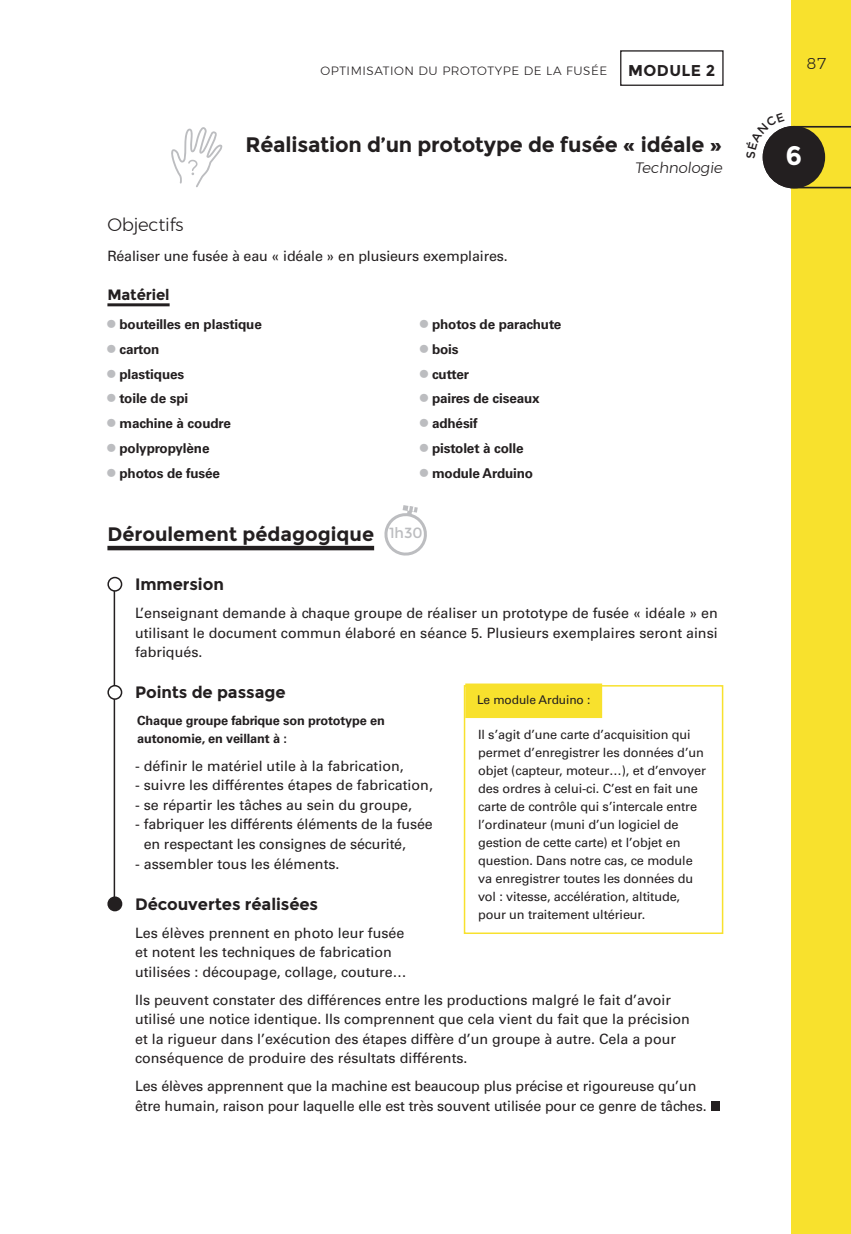
<style>
.page{position:relative;width:851px;height:1234px;background:#fff}
.page>*{position:absolute;margin:0;border:0;box-sizing:border-box;transform-origin:0 0}
.t1{font:700 26.55px "Montserrat";color:#fff}
.t2{font:700 21px "Montserrat";letter-spacing:-.01em;color:#231f20}
.t3{font:700 19.5px "Montserrat";color:#231f20}
.t4{font:300 18px "Montserrat";letter-spacing:-.01em;color:#231f20}
.t5{font:700 16.5px "Montserrat";letter-spacing:-.005em;color:#231f20}
.t6{font:700 15.6px "Montserrat";color:#231f20}
.t7{font:300 15.6px "Montserrat";color:#231f20}
.t8{font:300 15px "Montserrat";color:#231f20}
.t9{font:700 15px "Montserrat";letter-spacing:-.01em;color:#231f20}
.t10{font:14.7px "Montserrat";color:#bcbdc0}
.t11{font:14.25px/19.5px "Univers LT Std";color:#231f20}
.t12{font:700 13.5px "Univers LT Std";letter-spacing:-.01em;color:#231f20}
.t13{font:12.75px/18px "Univers LT Std";letter-spacing:-.01em;color:#231f20}
.t14{font:700 12.75px/18px "Univers LT Std";letter-spacing:-.01em;color:#231f20}
.t15{font:300 12px "Montserrat";letter-spacing:.05em;color:#231f20}
.t16{font:12px "Univers LT Std";letter-spacing:-.01em;color:#231f20}
.s1{font-size:22.5px;color:#bcbdc0}
</style>
<div class="page">
<div style="left:791px;top:0;width:59px;height:1233px;background:#f8e12d"></div>
<div style="left:620px;top:50px;width:103px;height:36px;border:1px solid #231f20"></div>
<hr style="left:114px;top:580px;width:1px;height:321px;background:#231f20">
<hr style="left:107px;top:303px;width:63px;height:3px;background:#231f20">
<div style="left:107px;top:545px;width:267px;height:5px;background:#231f20"></div>
<svg style="left:384px;top:505px;width:43px;height:51px"></svg>
<div style="left:108px;top:577px;width:13px;height:13px;background:#fff;border-radius:50%"></div>
<div style="left:107px;top:576px;width:15px;height:15px;border:2px solid #231f20;border-radius:50%"></div>
<div style="left:108px;top:685px;width:13px;height:14px;background:#fff;border-radius:50%"></div>
<div style="left:107px;top:684px;width:15px;height:15px;border:2px solid #231f20;border-radius:50%"></div>
<div style="left:108px;top:897px;width:13px;height:13px;background:#231f20;border-radius:50%"></div>
<div style="left:107px;top:896px;width:15px;height:15px;border:2px solid #231f20;border-radius:50%"></div>
<div style="left:710px;top:1101px;width:9px;height:9px;background:#231f20"></div>
<div style="left:465px;top:683px;width:137px;height:35px;background:#f8e12d"></div>
<div style="left:463px;top:685px;width:260px;height:248px;border:2px solid #f8e12d"></div>
<svg style="left:171px;top:127px;width:52px;height:60px"></svg>
<svg style="left:762px;top:125px;width:88px;height:64px"></svg>
<p class="t15" style="left:320px;top:61px;width:18px">OPTIMI</p>
<p class="t15" style="left:366px;top:61px;width:17px">SATION</p>
<p class="t15" style="left:418px;top:61px;width:34px">DU PROTOT</p>
<p class="t15" style="left:494px;top:61px;width:105px">YPE DE LA FUSÉE</p>
<p class="t6" style="left:628px;top:61px;width:28px">Module</p>
<p class="t6" style="left:705px;top:61px;width:11px">2</p>
<h2 class="t2" style="left:245px;top:132px;width:478px">Réalisation d’un prototype de fusée « idéale »</h2>
<p class="t8" style="left:634px;top:157px;width:92px">TECHNOLOGIE</p>
<p class="t4" style="left:107px;top:211px;width:78px">OBJECTIFS</p>
<p class="t11" style="left:107px;top:246px;width:402px">Réaliser une fusée à eau « idéale » en plusieurs exemplaires.</p>
<p class="t9" style="left:107px;top:286px;width:64px">Matériel</p>
<p class="t12" style="left:107px;top:316px;width:156px"><span class="s1">•</span> bouteilles en plastique</p>
<p class="t12" style="left:107px;top:341px;width:54px"><span class="s1">•</span> carton</p>
<p class="t12" style="left:107px;top:366px;width:78px"><span class="s1">•</span> plastiques</p>
<p class="t12" style="left:107px;top:391px;width:82px"><span class="s1">•</span> toile de spi</p>
<p class="t12" style="left:107px;top:415px;width:125px"><span class="s1">•</span> machine à coudre</p>
<p class="t12" style="left:107px;top:440px;width:104px"><span class="s1">•</span> polypropylène</p>
<p class="t12" style="left:107px;top:465px;width:114px"><span class="s1">•</span> photos de fusée</p>
<p class="t12" style="left:420px;top:316px;width:143px"><span class="s1">•</span> photos de parachute</p>
<p class="t12" style="left:420px;top:341px;width:40px"><span class="s1">•</span> bois</p>
<p class="t12" style="left:420px;top:366px;width:50px"><span class="s1">•</span> cutter</p>
<p class="t12" style="left:420px;top:391px;width:121px"><span class="s1">•</span> paires de ciseaux</p>
<p class="t12" style="left:420px;top:415px;width:59px"><span class="s1">•</span> adhésif</p>
<p class="t12" style="left:420px;top:440px;width:105px"><span class="s1">•</span> pistolet à colle</p>
<p class="t12" style="left:420px;top:465px;width:115px"><span class="s1">•</span> module Arduino</p>
<h3 class="t3" style="left:107px;top:522px;width:268px">Déroulement pédagogique</h3>
<p class="t10" style="left:389px;top:524px;width:35px">1h30</p>
<p class="t5" style="left:135px;top:574px;width:90px">Immersion</p>
<p class="t11" style="left:135px;top:603px;width:584px;text-align:justify">L’enseignant demande à chaque groupe de réaliser un prototype de fusée « idéale » en utilisant le document commun élaboré en séance 5. Plusieurs exemplaires seront ainsi fabriqués.</p>
<p class="t5" style="left:135px;top:682px;width:152px">Points de passage</p>
<p class="t14" style="left:137px;top:711px;width:249px">Chaque groupe fabrique son prototype en autonomie, en veillant à :</p>
<p class="t11" style="left:135px;top:756px;width:270px">- définir le matériel utile à la fabrication,</p>
<p class="t11" style="left:135px;top:775px;width:299px">- suivre les différentes étapes de fabrication,</p>
<p class="t11" style="left:135px;top:795px;width:278px">- se répartir les tâches au sein du groupe,</p>
<p class="t11" style="left:144px;top:814px;width:290px;text-indent:-9px">- fabriquer les différents éléments de la fusée en respectant les consignes de sécurité,</p>
<p class="t11" style="left:135px;top:853px;width:206px">- assembler tous les éléments.</p>
<p class="t5" style="left:135px;top:894px;width:184px">Découvertes réalisées</p>
<p class="t11" style="left:135px;top:922px;width:273px">Les élèves prennent en photo leur fusée et notent les techniques de fabrication utilisées : découpage, collage, couture…</p>
<p class="t11" style="left:135px;top:989px;width:556px">Ils peuvent constater des différences entre les productions malgré le fait d’avoir utilisé une notice identique. Ils comprennent que cela vient du fait que la précision et la rigueur dans l’exécution des étapes diffère d’un groupe à autre. Cela a pour conséquence de produire des résultats différents.</p>
<p class="t11" style="left:135px;top:1076px;width:573px">Les élèves apprennent que la machine est beaucoup plus précise et rigoureuse qu’un être humain, raison pour laquelle elle est très souvent utilisée pour ce genre de tâches.</p>
<p class="t16" style="left:477px;top:692px;width:115px">Le module Arduino :</p>
<p class="t13" style="left:478px;top:725px;width:229px">Il s’agit d’une carte d’acquisition qui permet d’enregistrer les données d’un objet (capteur, moteur…), et d’envoyer des ordres à celui-ci. C’est en fait une carte de contrôle qui s’intercale entre l’ordinateur (muni d’un logiciel de gestion de cette carte) et l’objet en question. Dans notre cas, ce module va enregistrer toutes les données du vol : vitesse, accélération, altitude, pour un traitement ultérieur.</p>
<p class="t7" style="left:806px;top:52px;width:21px">87</p>
<h1 class="t1" style="left:785px;top:140px;width:18px">6</h1>
</div>
